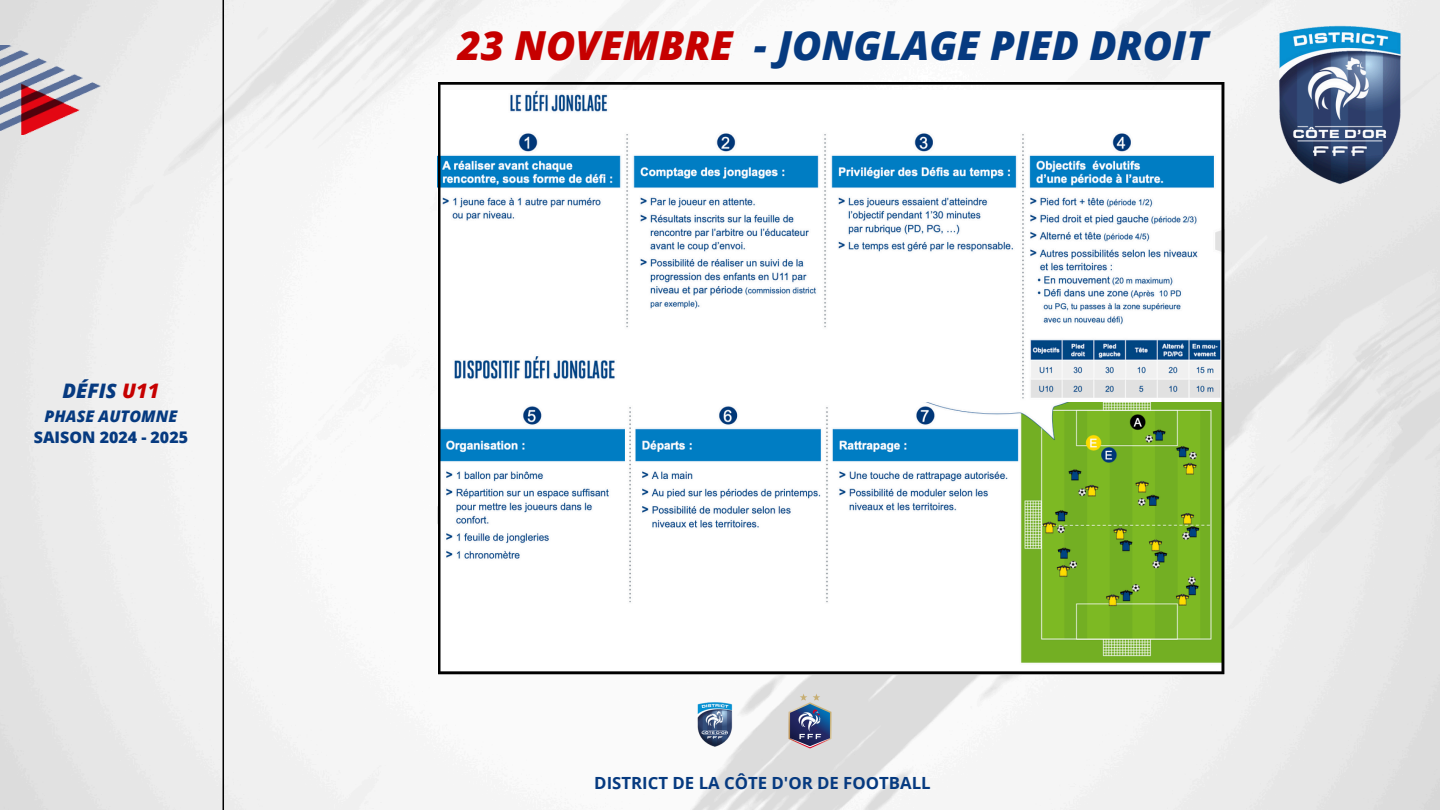
<style>
.page{position:relative;width:1440px;height:810px;background:#fff}
.page>*{position:absolute;margin:0;border:0;box-sizing:border-box;transform-origin:0 0}
.t1{font:italic 800 40px "Open Sans";color:#063a80}
.t2{font:italic 800 20px "Open Sans";color:#063a80}
.t3{font:700 16.8px "Open Sans";color:#063a80}
.t4{font:800 16px "Open Sans";color:#063a80}
.t5{font:italic 800 16px "Open Sans";color:#063a80}
.s1{color:#c60000}
</style>
<div class="page">
<img style="left:0;top:0;width:1440px;height:810px">
<img style="left:1259px;top:0;width:151px;height:221px">
<img style="left:0;top:46px;width:101px;height:88px">
<hr style="left:223px;top:0;width:1px;height:810px;background:#000">
<img style="left:776px;top:688px;width:69px;height:73px">
<img style="left:680px;top:688px;width:70px;height:71px">
<svg style="left:438px;top:82px;width:786px;height:592px"></svg>
<p class="t2" style="left:63px;top:377px;width:98px">DÉFIS <span class="s1">U11</span></p>
<p class="t5" style="left:45px;top:404px;width:134px">PHASE AUTOMNE</p>
<p class="t4" style="left:34px;top:426px;width:156px">SAISON 2024 - 2025</p>
<p class="t1" style="left:458px;top:17px;width:752px"><span class="s1">23 NOVEMBRE</span> - JONGLAGE PIED DROIT</p>
<p class="t3" style="left:594px;top:771px;width:338px">DISTRICT DE LA CÔTE D'OR DE FOOTBALL</p>
</div>
